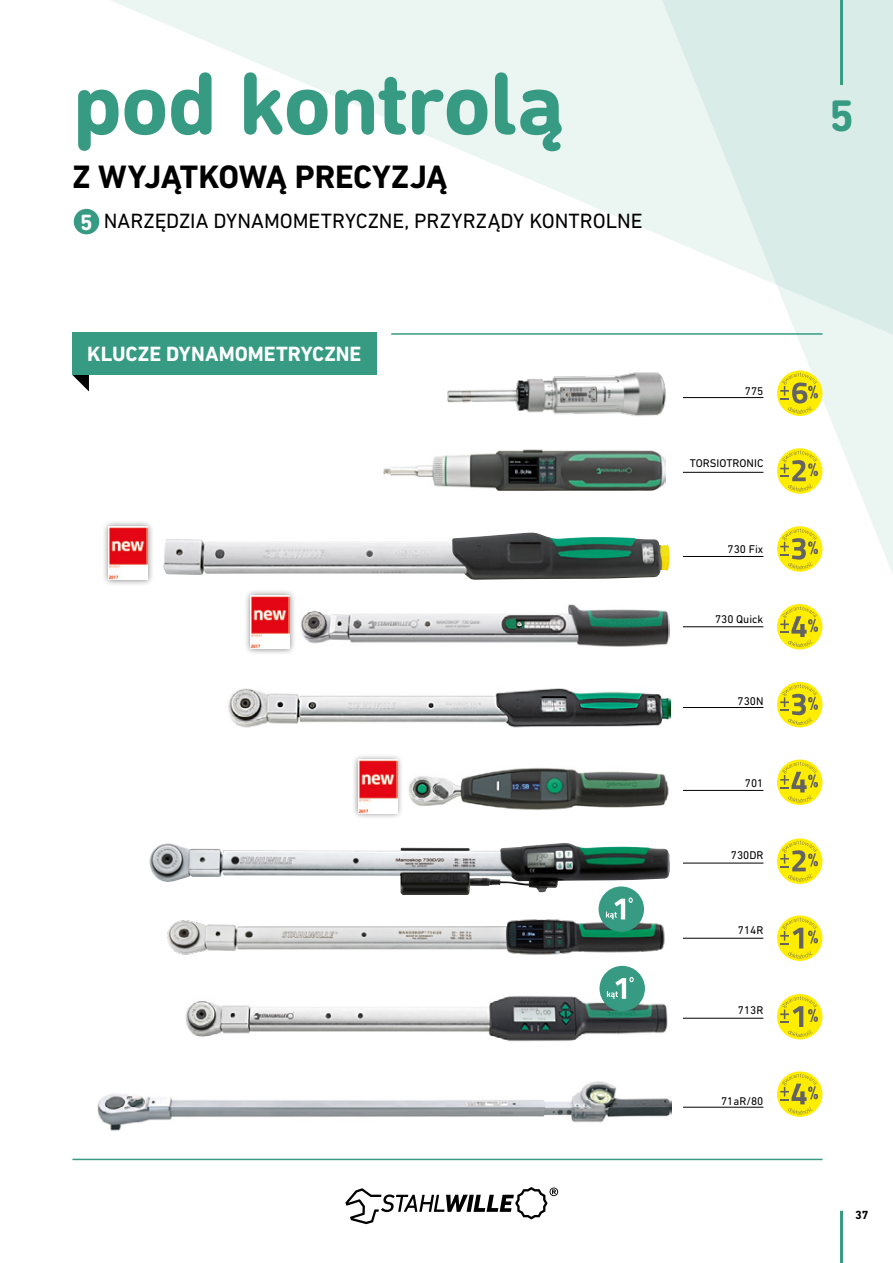
<style>
.page{position:relative;width:893px;height:1263px;background:#fff}
.page>*{position:absolute;margin:0;border:0;box-sizing:border-box;transform-origin:0 0}
.t1{font:700 90px "DIN Next Rounded LT Pro";letter-spacing:-.015em;color:#379b83}
.t2{font:700 45px "DIN Next Rounded LT Pro";color:#379b83}
.t3{font:700 33px "DIN Next LT Pro";letter-spacing:-.01em;color:#000}
.t4{font:700 22.5px "DIN Next Rounded LT Pro";color:#fff}
.t5{font:21px "DIN Next LT Pro";color:#000}
.t6{font:700 21px "DIN Next LT Pro";color:#fff}
.t7{font:700 12px "DIN Next LT Pro";color:#000}
.t8{font:11.4px "DIN Next LT Pro";color:#000}
</style>
<div class="page">
<svg style="left:345px;top:1187px;width:213px;height:37px"></svg>
<hr style="left:840px;top:1211px;width:3px;height:52px;background:#379b83">
<svg style="left:73px;top:0;width:558px;height:474px"></svg>
<svg style="left:631px;top:0;width:262px;height:792px"></svg>
<img style="left:185px;top:993px;width:483px;height:49px">
<div style="left:777px;top:994px;width:45px;height:45px;background:#ffed00;border-radius:50%"></div>
<svg style="left:780px;top:996px;width:38px;height:41px"></svg>
<div style="left:599px;top:966px;width:46px;height:45px;background:#379b83;border-radius:50%"></div>
<svg style="left:607px;top:977px;width:27px;height:22px"></svg>
<hr style="left:683px;top:1018px;width:80px;height:1px;background:#000">
<hr style="left:683px;top:863px;width:80px;height:1px;background:#000">
<img style="left:149px;top:843px;width:521px;height:52px">
<svg style="left:777px;top:838px;width:45px;height:46px"></svg>
<svg style="left:780px;top:840px;width:38px;height:41px;background:#dfd228"></svg>
<hr style="left:683px;top:472px;width:80px;height:1px;background:#000">
<img style="left:384px;top:450px;width:281px;height:40px">
<svg style="left:777px;top:448px;width:45px;height:46px"></svg>
<svg style="left:780px;top:450px;width:38px;height:41px;background:#dfd228"></svg>
<hr style="left:683px;top:938px;width:80px;height:1px;background:#000">
<img style="left:167px;top:915px;width:498px;height:40px">
<svg style="left:777px;top:915px;width:45px;height:46px"></svg>
<svg style="left:780px;top:918px;width:38px;height:40px;background:#e2d523"></svg>
<div style="left:599px;top:886px;width:45px;height:46px;background:#379b83;border-radius:50%"></div>
<svg style="left:606px;top:897px;width:27px;height:22px"></svg>
<div style="left:244px;top:589px;width:52px;height:66px;background:#000;opacity:.5"></div>
<img style="left:251px;top:595px;width:39px;height:54px">
<img style="left:301px;top:604px;width:368px;height:42px">
<div style="left:777px;top:604px;width:45px;height:45px;background:#ffed00;border-radius:50%"></div>
<svg style="left:780px;top:606px;width:38px;height:41px"></svg>
<hr style="left:683px;top:626px;width:80px;height:1px;background:#000">
<img style="left:228px;top:688px;width:442px;height:40px">
<div style="left:777px;top:682px;width:45px;height:45px;background:#ffed00;border-radius:50%"></div>
<svg style="left:780px;top:684px;width:38px;height:41px"></svg>
<hr style="left:683px;top:707px;width:80px;height:1px;background:#000">
<div style="left:102px;top:520px;width:52px;height:66px;background:#000;opacity:.5"></div>
<img style="left:109px;top:526px;width:39px;height:54px">
<img style="left:163px;top:533px;width:507px;height:47px">
<svg style="left:777px;top:526px;width:45px;height:46px"></svg>
<svg style="left:780px;top:528px;width:38px;height:41px;background:#ddd029"></svg>
<hr style="left:683px;top:556px;width:80px;height:1px;background:#000">
<hr style="left:683px;top:1107px;width:80px;height:1px;background:#000">
<img style="left:98px;top:1081px;width:573px;height:50px">
<svg style="left:777px;top:1071px;width:45px;height:46px"></svg>
<svg style="left:780px;top:1073px;width:38px;height:41px;background:#dfd228"></svg>
<hr style="left:683px;top:790px;width:80px;height:1px;background:#000">
<img style="left:408px;top:765px;width:263px;height:45px">
<div style="left:777px;top:759px;width:45px;height:46px;background:#ffed00;border-radius:50%"></div>
<svg style="left:780px;top:762px;width:38px;height:41px"></svg>
<div style="left:352px;top:753px;width:52px;height:66px;background:#000;opacity:.5"></div>
<img style="left:358px;top:760px;width:39px;height:53px">
<div style="left:727px;top:769px;width:36px;height:18px;background:#fff"></div>
<hr style="left:683px;top:397px;width:80px;height:1px;background:#000">
<img style="left:423px;top:343px;width:266px;height:101px">
<div style="left:777px;top:370px;width:45px;height:46px;background:#ffed00;border-radius:50%"></div>
<svg style="left:780px;top:373px;width:38px;height:41px"></svg>
<div style="left:74px;top:209px;width:25px;height:25px;background:#379b83;border-radius:50%"></div>
<hr style="left:840px;top:0;width:3px;height:85px;background:#379b83">
<div style="left:72px;top:332px;width:305px;height:43px;background:#379b83"></div>
<svg style="left:72px;top:375px;width:17px;height:16px"></svg>
<hr style="left:391px;top:333px;width:431px;height:2px;background:#379b83">
<hr style="left:72px;top:1159px;width:750px;height:1px;background:#379b83">
<h1 class="t1" style="left:72px;top:51px;width:493px">pod kontrolą</h1>
<h3 class="t3" style="left:72px;top:158px;width:377px">Z WYJĄTKOWĄ PRECYZJĄ</h3>
<h3 class="t4" style="left:80px;top:209px;width:14px">5</h3>
<h3 class="t5" style="left:104px;top:209px;width:540px">NARZĘDZIA DYNAMOMETRYCZNE, PRZYRZĄDY KONTROLNE</h3>
<h3 class="t6" style="left:87px;top:341px;width:276px">KLUCZE DYNAMOMETRYCZNE</h3>
<p class="t8" style="left:745px;top:384px;width:20px">775</p>
<p class="t8" style="left:690px;top:456px;width:75px">TORSIOTRONIC</p>
<p class="t8" style="left:728px;top:542px;width:37px">730 Fix</p>
<p class="t8" style="left:715px;top:612px;width:50px">730 Quick</p>
<p class="t8" style="left:737px;top:695px;width:27px">730N</p>
<p class="t8" style="left:745px;top:777px;width:20px">701</p>
<p class="t8" style="left:731px;top:849px;width:34px">730DR</p>
<p class="t8" style="left:738px;top:923px;width:27px">714R</p>
<p class="t8" style="left:738px;top:1004px;width:27px">713R</p>
<p class="t8" style="left:721px;top:1094px;width:44px">71aR/80</p>
<h2 class="t2" style="left:829px;top:90px;width:27px">5</h2>
<p class="t7" style="left:855px;top:1208px;width:15px">37</p>
</div>
